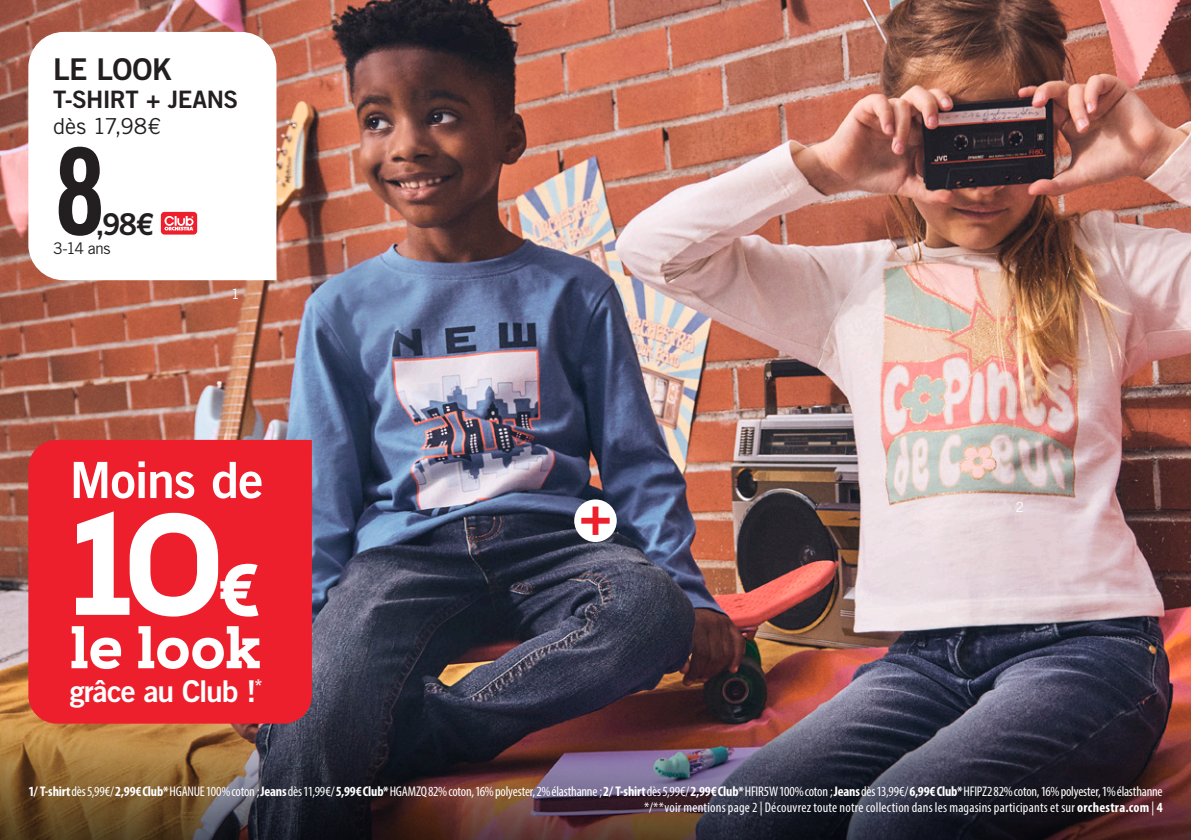
<style>
.page{position:relative;width:1191px;height:840px;background:#fff}
.page>*{position:absolute;margin:0;border:0;box-sizing:border-box;transform-origin:0 0}
.t1{font:800 143.4px "Nexa Slab";color:#fff}
.t2{font:120px "Trade Gothic LT Std Bd Cn 20";color:#231f20}
.t3{font:800 60px "Nexa Slab";letter-spacing:-.015em;color:#fff}
.t4{font:50px "Trade Gothic LT Bold Two";letter-spacing:-.02em;color:#fff}
.t5{font:30px "Trade Gothic LT Bold Two";letter-spacing:-.04em;color:#fff}
.t6{font:30px "Trade Gothic LT Bold Two";letter-spacing:-.025em;color:#231f20}
.t7{font:24px "Trade Gothic LT Bold Two";letter-spacing:-.025em;color:#231f20}
.t8{font:22px "Trade Gothic LT";letter-spacing:-.01em;color:#231f20}
.t9{font:16px "Trade Gothic LT";color:#231f20}
.t10{font:condensed 14px/16px "Myriad Pro";letter-spacing:-.01em;color:#fff;text-align:right}
.t11{font:14px "Trade Gothic LT";color:#fff}
.s1{font-size:71.6px}
.s2{font-weight:700}
</style>
<div class="page">
<img style="left:0;top:0;width:1191px;height:697px">
<img style="left:0;top:697px;width:1191px;height:142px">
<svg style="left:28px;top:32px;width:248px;height:248px"></svg>
<div style="left:161px;top:212px;width:36px;height:22px;background:#ee1f2d;border-radius:4px"></div>
<svg style="left:164px;top:216px;width:29px;height:14px"></svg>
<div style="left:574px;top:499px;width:43px;height:42px;background:#fff;border-radius:50%"></div>
<svg style="left:581px;top:506px;width:28px;height:28px"></svg>
<div style="left:28px;top:439px;width:284px;height:284px;background:#ee1f2d"></div>
<h3 class="t6" style="left:53px;top:51px;width:121px">LE LOOK</h3>
<h3 class="t7" style="left:53px;top:84px;width:187px">T-SHIRT + JEANS</h3>
<h3 class="t8" style="left:53px;top:113px;width:110px">dès 17,98€</h3>
<h2 class="t2" style="left:53px;top:119px;width:55px">8</h2>
<h3 class="t6" style="left:95px;top:205px;width:60px">,98€</h3>
<p class="t9" style="left:53px;top:238px;width:59px">3-14 ans</p>
<p class="t11" style="left:231px;top:286px;width:10px">1</p>
<h3 class="t4" style="left:70px;top:449px;width:195px">Moins de</h3>
<h1 class="t1" style="left:70px;top:474px;width:192px">10<span class="s1">€</span></h1>
<h3 class="t3" style="left:70px;top:609px;width:193px">le look</h3>
<h3 class="t5" style="left:70px;top:672px;width:195px">grâce au Club !<sup>*</sup></h3>
<p class="t11" style="left:1015px;top:498px;width:10px">2</p>
<p class="t10" style="left:28px;top:782px;width:1135px"><span class="s2">1/ T-shirt</span> dès 5,99€/ <span class="s2">2,99€ Club*</span> HGANUE 100% coton ; <span class="s2">Jeans</span> dès 11,99€/ <span class="s2">5,99€ Club*</span> HGAMZQ 82% coton, 16% polyester, 2% élasthanne; <span class="s2">2/ T-shirt</span> dès 5,99€/ <span class="s2">2,99€ Club*</span> HFIR5W 100% coton ; <span class="s2">Jeans</span> dès 13,99€/ <span class="s2">6,99€ Club*</span> HFIPZ2 82% coton, 16% polyester, 1% élasthanne */**voir mentions page 2 | Découvrez toute notre collection dans les magasins participants et sur <span class="s2">orchestra.com</span> | <span class="s2">4</span></p>
</div>
